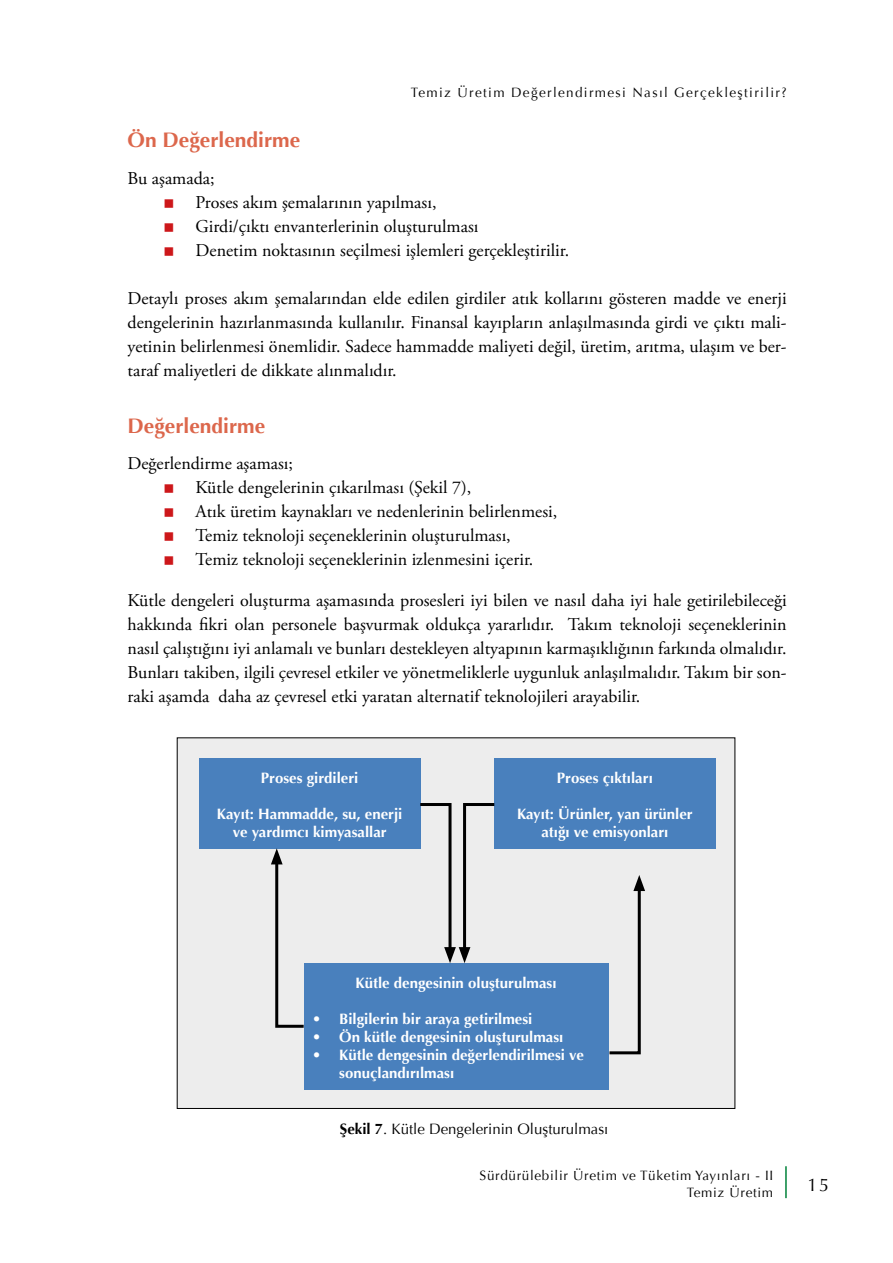
<style>
.page{position:relative;width:893px;height:1263px;background:#fff}
.page>*{position:absolute;margin:0;border:0;box-sizing:border-box;transform-origin:0 0}
.t1{font:700 21px "Optima";color:#dc674c}
.t2{font:18px/24px "Adobe Garamond Pro";color:#000}
.t3{font:18px "Optima";color:#000}
.t4{font:700 15px/18px "Optima";color:#fff;text-align:center}
.t5{font:15px "Optima";color:#000}
.t6{font:13.5px/16.2px "Optima";letter-spacing:.05em;color:#000;text-align:right}
.t7{font:13.5px "Optima";letter-spacing:.1em;color:#000}
.s1{font-weight:700}
</style>
<div class="page">
<hr style="left:785px;top:1166px;width:2px;height:32px;background:#00823a">
<div style="left:177px;top:738px;width:558px;height:370px;background:#ededed"></div>
<div style="left:199px;top:758px;width:221px;height:90px;background:#4980bd"></div>
<div style="left:494px;top:758px;width:221px;height:90px;background:#4980bd"></div>
<div style="left:304px;top:963px;width:304px;height:126px;background:#4980bd"></div>
<svg style="left:271px;top:848px;width:36px;height:180px"></svg>
<svg style="left:608px;top:875px;width:37px;height:181px"></svg>
<svg style="left:417px;top:801px;width:80px;height:162px"></svg>
<p class="t7" style="left:411px;top:85px;width:377px">Temiz Üretim Değerlendirmesi Nasıl Gerçekleştirilir?</p>
<p class="t1" style="left:128px;top:128px;width:174px">Ön Değerlendirme</p>
<p class="t2" style="left:196px;top:167px;width:375px;text-indent:-68px">Bu aşamada;<br>Proses akım şemalarının yapılması,<br>Girdi/çıktı envanterlerinin oluşturulması<br>Denetim noktasının seçilmesi işlemleri gerçekleştirilir.</p>
<p class="t2" style="left:128px;top:287px;width:661px;text-align:justify">Detaylı proses akım şemalarından elde edilen girdiler atık kollarını gösteren madde ve enerji dengelerinin hazırlanmasında kullanılır. Finansal kayıpların anlaşılmasında girdi ve çıktı mali&shy;yetinin belirlenmesi önemlidir. Sadece hammadde maliyeti değil, üretim, arıtma, ulaşım ve ber&shy;taraf maliyetleri de dikkate alınmalıdır.</p>
<p class="t1" style="left:128px;top:413px;width:139px">Değerlendirme</p>
<p class="t2" style="left:196px;top:452px;width:363px;text-indent:-68px">Değerlendirme aşaması;<br>Kütle dengelerinin çıkarılması (Şekil 7),<br>Atık üretim kaynakları ve nedenlerinin belirlenmesi, Temiz teknoloji seçeneklerinin oluşturulması, Temiz teknoloji seçeneklerinin izlenmesini içerir.</p>
<p class="t2" style="left:128px;top:589px;width:661px;text-align:justify">Kütle dengeleri oluşturma aşamasında prosesleri iyi bilen ve nasıl daha iyi hale getirilebileceği hakkında fikri olan personele başvurmak oldukça yararlıdır. Takım teknoloji seçeneklerinin nasıl çalıştığını iyi anlamalı ve bunları destekleyen altyapının karmaşıklığının farkında olmalıdır.<br>Bunları takiben, ilgili çevresel etkiler ve yönetmeliklerle uygunluk anlaşılmalıdır. Takım bir son&shy;raki aşamda daha az çevresel etki yaratan alternatif teknolojileri arayabilir.</p>
<p class="t4" style="left:261px;top:769px;width:99px">Proses girdileri</p>
<p class="t4" style="left:217px;top:805px;width:187px">Kayıt: Hammadde, su, enerji ve yardımcı kimyasallar</p>
<p class="t4" style="left:557px;top:769px;width:97px">Proses çıktıları</p>
<p class="t4" style="left:517px;top:805px;width:177px">Kayıt: Ürünler, yan ürünler atığı ve emisyonları</p>
<p class="t4" style="left:356px;top:974px;width:202px">Kütle dengesinin oluşturulması</p>
<p class="t4" style="left:312px;top:1010px;width:222px">• Bilgilerin bir araya getirilmesi</p>
<p class="t4" style="left:312px;top:1028px;width:253px">• Ön kütle dengesinin oluşturulması</p>
<p class="t4" style="left:339px;top:1046px;width:246px;text-align:left;text-indent:-27px">• Kütle dengesinin değerlendirilmesi ve sonuçlandırılması</p>
<p class="t5" style="left:340px;top:1120px;width:270px"><span class="s1">Şekil 7</span>. Kütle Dengelerinin Oluşturulması</p>
<p class="t6" style="left:480px;top:1168px;width:295px">Sürdürülebilir Üretim ve Tüketim Yayınları - II<br>Temiz Üretim</p>
<p class="t3" style="left:807px;top:1174px;width:23px">15</p>
</div>
